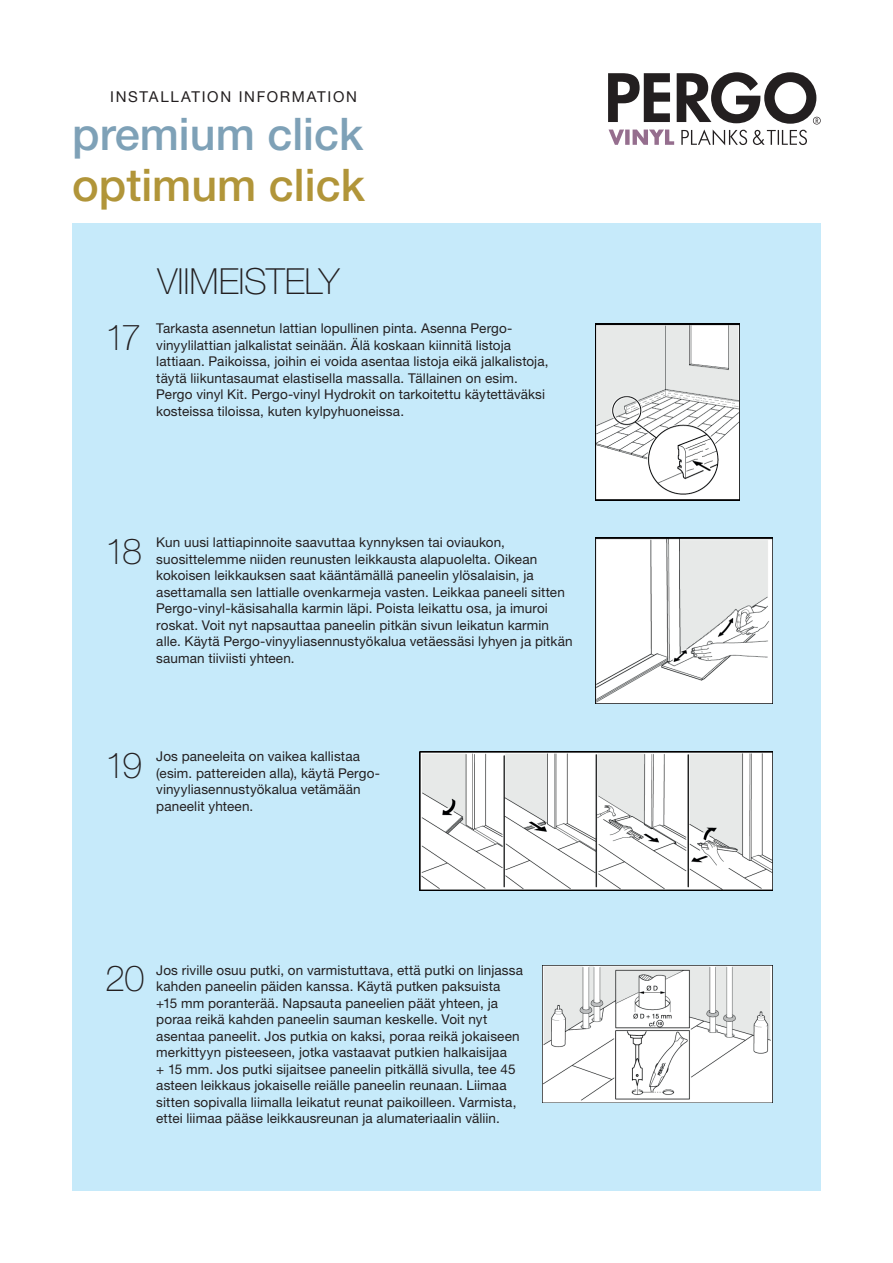
<style>
.page{position:relative;width:893px;height:1263px;background:#fff}
.page>*{position:absolute;margin:0;border:0;box-sizing:border-box;transform-origin:0 0}
.t1{font:500 45px "Helvetica Neue LT Pro";color:#7ea1b7}
.t2{font:500 45px "Helvetica Neue LT Pro";color:#b19539}
.t3{font:100 36px "Helvetica Neue LT Pro";letter-spacing:-.01em;color:#231f20}
.t4{font:15px "Helvetica Neue LT Pro";letter-spacing:.115em;color:#231f20}
.t5{font:13.5px/16.5px "Helvetica Neue LT Pro";letter-spacing:.01em;color:#231f20}
</style>
<div class="page">
<div style="left:72px;top:223px;width:749px;height:968px;background:#c6eafa"></div>
<img style="left:595px;top:324px;width:145px;height:176px">
<img style="left:542px;top:965px;width:231px;height:138px">
<img style="left:595px;top:537px;width:178px;height:167px">
<img style="left:420px;top:751px;width:353px;height:139px">
<svg style="left:608px;top:72px;width:213px;height:73px"></svg>
<p class="t4" style="left:110px;top:88px;width:248px">INSTALLATION INFORMATION</p>
<h1 class="t1" style="left:72px;top:107px;width:292px">premium click</h1>
<h1 class="t2" style="left:72px;top:158px;width:294px">optimum click</h1>
<h2 class="t3" style="left:157px;top:260px;width:184px">VIIMEISTELY</h2>
<h2 class="t3" style="left:105px;top:316px;width:37px">17</h2>
<p class="t5" style="left:156px;top:320px;width:394px">Tarkasta asennetun lattian lopullinen pinta. Asenna Pergo&shy;vinyylilattian jalkalistat seinään. Älä koskaan kiinnitä listoja lattiaan. Paikoissa, joihin ei voida asentaa listoja eikä jalkalistoja, täytä liikuntasaumat elastisella massalla. Tällainen on esim.<br>Pergo vinyl Kit. Pergo-vinyl Hydrokit on tarkoitettu käytettäväksi kosteissa tiloissa, kuten kylpyhuoneissa.</p>
<h2 class="t3" style="left:105px;top:529px;width:38px">18</h2>
<p class="t5" style="left:156px;top:534px;width:418px">Kun uusi lattiapinnoite saavuttaa kynnyksen tai oviaukon, suosittelemme niiden reunusten leikkausta alapuolelta. Oikean kokoisen leikkauksen saat kääntämällä paneelin ylösalaisin, ja asettamalla sen lattialle ovenkarmeja vasten. Leikkaa paneeli sitten Pergo-vinyl-käsisahalla karmin läpi. Poista leikattu osa, ja imuroi roskat. Voit nyt napsauttaa paneelin pitkän sivun leikatun karmin alle. Käytä Pergo-vinyyliasennustyökalua vetäessäsi lyhyen ja pitkän sauman tiiviisti yhteen.</p>
<h2 class="t3" style="left:105px;top:743px;width:38px">19</h2>
<p class="t5" style="left:156px;top:748px;width:225px">Jos paneeleita on vaikea kallistaa (esim. pattereiden alla), käytä Pergo&shy;vinyyliasennustyökalua vetämään paneelit yhteen.</p>
<h2 class="t3" style="left:105px;top:957px;width:41px">20</h2>
<p class="t5" style="left:156px;top:961px;width:368px">Jos riville osuu putki, on varmistuttava, että putki on linjassa kahden paneelin päiden kanssa. Käytä putken paksuista +15 mm poranterää. Napsauta paneelien päät yhteen, ja poraa reikä kahden paneelin sauman keskelle. Voit nyt asentaa paneelit. Jos putkia on kaksi, poraa reikä jokaiseen merkittyyn pisteeseen, jotka vastaavat putkien halkaisijaa<br>+ 15 mm. Jos putki sijaitsee paneelin pitkällä sivulla, tee 45 asteen leikkaus jokaiselle reiälle paneelin reunaan. Liimaa sitten sopivalla liimalla leikatut reunat paikoilleen. Varmista, ettei liimaa pääse leikkausreunan ja alumateriaalin väliin.</p>
</div>
